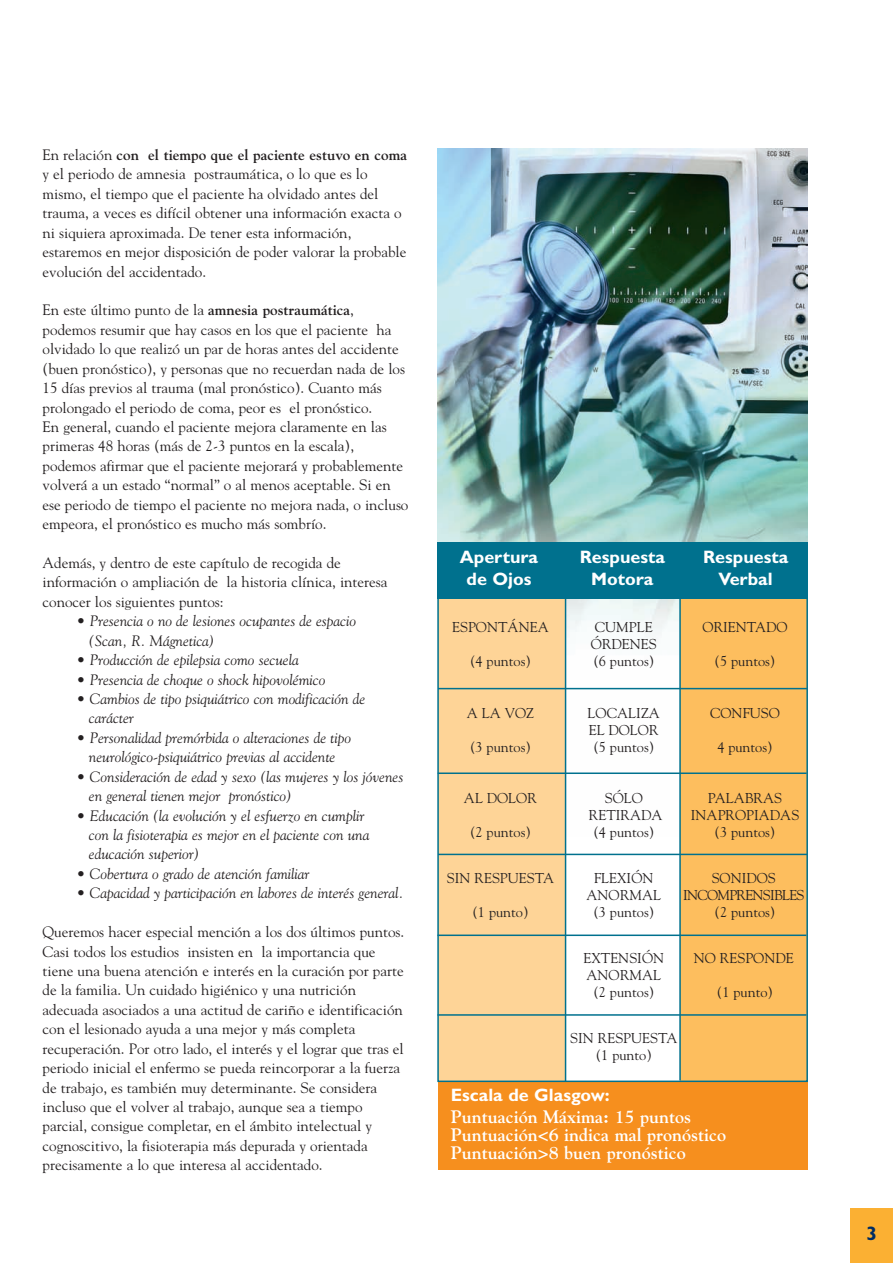
<style>
.page{position:relative;width:893px;height:1263px;background:#fff}
.page>*{position:absolute;margin:0;border:0;box-sizing:border-box;transform-origin:0 0}
.t1{font:700 19.5px "Gill Sans";color:#002c62}
.t2{font:700 18px/18px "Goudy";color:#fff}
.t3{font:700 18px "Gill Sans";color:#fff}
.t4{font:15px/19.5px "Goudy";color:#231f20}
.t5{font:italic 15px/19.4px "Goudy";color:#231f20}
.t6{font:14.25px/17.1px "Goudy";color:#231f20;text-align:center}
.t7{font:14.25px "Goudy";letter-spacing:-.05em;color:#231f20}
.s1{font-weight:700}
</style>
<div class="page">
<img style="left:437px;top:149px;width:371px;height:687px">
<div style="left:438px;top:1081px;width:370px;height:89px;background:#f68f1e"></div>
<div style="left:439px;top:553px;width:127px;height:527px;background:#fed497"></div>
<div style="left:680px;top:543px;width:128px;height:538px;background:#fdbe5e"></div>
<div style="left:437px;top:576px;width:371px;height:506px;border:2px solid #00718e"></div>
<div style="left:850px;top:1208px;width:43px;height:55px;background:#fbb033"></div>
<div style="left:437px;top:542px;width:371px;height:56px;background:#00718e"></div>
<hr style="left:679px;top:597px;width:2px;height:483px;background:#00718e">
<hr style="left:565px;top:593px;width:1px;height:488px;background:#00718e">
<hr style="left:438px;top:688px;width:369px;height:1px;background:#00718e">
<hr style="left:438px;top:772px;width:369px;height:2px;background:#00718e">
<hr style="left:438px;top:854px;width:369px;height:1px;background:#00718e">
<hr style="left:437px;top:934px;width:369px;height:2px;background:#00718e">
<hr style="left:437px;top:1014px;width:369px;height:2px;background:#00718e">
<p class="t4" style="left:43px;top:145px;width:366px">En relación <span class="s1">con el tiempo que el paciente estuvo en coma </span>y el periodo de amnesia postraumática, o lo que es lo mismo, el tiempo que el paciente ha olvidado antes del trauma, a veces es difícil obtener una información exacta o ni siquiera aproximada. De tener esta información, estaremos en mejor disposición de poder valorar la probable evolución del accidentado.</p>
<p class="t4" style="left:43px;top:300px;width:367px">En este último punto de la <span class="s1">amnesia postraumática</span>, podemos resumir que hay casos en los que el paciente ha olvidado lo que realizó un par de horas antes del accidente (buen pronóstico), y personas que no recuerdan nada de los 15 días previos al trauma (mal pronóstico). Cuanto más prolongado el periodo de coma, peor es el pronóstico.<br>En general, cuando el paciente mejora claramente en las primeras 48 horas (más de 2-3 puntos en la escala), podemos afirmar que el paciente mejorará y probablemente volverá a un estado “normal” o al menos aceptable. Si en ese periodo de tiempo el paciente no mejora nada, o incluso empeora, el pronóstico es mucho más sombrío.</p>
<p class="t4" style="left:43px;top:553px;width:347px">Además, y dentro de este capítulo de recogida de información o ampliación de la historia clínica, interesa conocer los siguientes puntos:</p>
<p class="t5" style="left:89px;top:611px;width:269px;text-indent:-12px">• Presencia o no de lesiones ocupantes de espacio (Scan, R. Mágnetica)</p>
<p class="t5" style="left:77px;top:650px;width:224px">• Producción de epilepsia como secuela</p>
<p class="t5" style="left:77px;top:670px;width:250px">• Presencia de choque o shock hipovolémico</p>
<p class="t5" style="left:89px;top:689px;width:278px;text-indent:-12px">• Cambios de tipo psiquiátrico con modificación de carácter</p>
<p class="t5" style="left:77px;top:728px;width:276px;text-align:center">• Personalidad premórbida o alteraciones de tipo neurológico-psiquiátrico previas al accidente</p>
<p class="t5" style="left:89px;top:767px;width:316px;text-indent:-12px">• Consideración de edad y sexo (las mujeres y los jóvenes en general tienen mejor pronóstico)</p>
<p class="t5" style="left:89px;top:806px;width:282px;text-indent:-12px">• Educación (la evolución y el esfuerzo en cumplir con la fisioterapia es mejor en el paciente con una educación superior)</p>
<p class="t5" style="left:77px;top:864px;width:234px">• Cobertura o grado de atención familiar</p>
<p class="t5" style="left:77px;top:883px;width:328px">• Capacidad y participación en labores de interés general.</p>
<p class="t4" style="left:43px;top:922px;width:363px">Queremos hacer especial mención a los dos últimos puntos.<br>Casi todos los estudios insisten en la importancia que tiene una buena atención e interés en la curación por parte de la familia. Un cuidado higiénico y una nutrición adecuada asociados a una actitud de cariño e identificación con el lesionado ayuda a una mejor y más completa recuperación. Por otro lado, el interés y el lograr que tras el periodo inicial el enfermo se pueda reincorporar a la fuerza de trabajo, es también muy determinante. Se considera incluso que el volver al trabajo, aunque sea a tiempo parcial, consigue completar, en el ámbito intelectual y cognoscitivo, la fisioterapia más depurada y orientada precisamente a lo que interesa al accidentado.</p>
<p class="t3" style="left:460px;top:550px;width:80px">Apertura</p>
<p class="t3" style="left:580px;top:550px;width:87px">Respuesta</p>
<p class="t3" style="left:703px;top:550px;width:87px">Respuesta</p>
<p class="t3" style="left:466px;top:572px;width:66px">de Ojos</p>
<p class="t3" style="left:591px;top:572px;width:64px">Motora</p>
<p class="t3" style="left:719px;top:572px;width:56px">Verbal</p>
<p class="t6" style="left:452px;top:619px;width:98px">ESPONTÁNEA</p>
<p class="t6" style="left:595px;top:619px;width:59px">CUMPLE</p>
<p class="t6" style="left:702px;top:619px;width:87px">ORIENTADO</p>
<p class="t6" style="left:591px;top:636px;width:67px">ÓRDENES</p>
<p class="t6" style="left:470px;top:653px;width:62px">(4 puntos)</p>
<p class="t6" style="left:593px;top:653px;width:62px">(6 puntos)</p>
<p class="t6" style="left:715px;top:653px;width:62px">(5 puntos)</p>
<p class="t6" style="left:467px;top:704px;width:69px">A LA VOZ</p>
<p class="t6" style="left:588px;top:704px;width:74px">LOCALIZA</p>
<p class="t6" style="left:710px;top:704px;width:71px">CONFUSO</p>
<p class="t6" style="left:589px;top:721px;width:71px">EL DOLOR</p>
<p class="t6" style="left:470px;top:738px;width:62px">(3 puntos)</p>
<p class="t6" style="left:593px;top:738px;width:62px">(5 puntos)</p>
<p class="t6" style="left:717px;top:738px;width:57px">4 puntos)</p>
<p class="t6" style="left:464px;top:790px;width:75px">AL DOLOR</p>
<p class="t6" style="left:605px;top:790px;width:40px">SÓLO</p>
<p class="t6" style="left:708px;top:790px;width:76px">PALABRAS</p>
<p class="t6" style="left:589px;top:807px;width:75px">RETIRADA</p>
<p class="t6" style="left:691px;top:807px;width:110px">INAPROPIADAS</p>
<p class="t6" style="left:470px;top:824px;width:62px">(2 puntos)</p>
<p class="t6" style="left:593px;top:824px;width:62px">(4 puntos)</p>
<p class="t6" style="left:715px;top:824px;width:62px">(3 puntos)</p>
<p class="t6" style="left:447px;top:869px;width:109px">SIN RESPUESTA</p>
<p class="t6" style="left:594px;top:869px;width:61px">FLEXIÓN</p>
<p class="t6" style="left:712px;top:869px;width:66px">SONIDOS</p>
<p class="t6" style="left:586px;top:887px;width:76px">ANORMAL</p>
<p class="t7" style="left:683px;top:887px;width:123px">INCOMPRENSIBLES</p>
<p class="t6" style="left:472px;top:904px;width:58px">(1 punto)</p>
<p class="t6" style="left:593px;top:904px;width:62px">(3 puntos)</p>
<p class="t6" style="left:715px;top:904px;width:62px">(2 puntos)</p>
<p class="t6" style="left:583px;top:949px;width:82px">EXTENSIÓN</p>
<p class="t6" style="left:694px;top:949px;width:101px">NO RESPONDE</p>
<p class="t6" style="left:586px;top:966px;width:76px">ANORMAL (2 puntos)</p>
<p class="t6" style="left:717px;top:984px;width:58px">(1 punto)</p>
<p class="t6" style="left:570px;top:1029px;width:109px">SIN RESPUESTA (1 punto)</p>
<p class="t3" style="left:451px;top:1087px;width:160px">Escala de Glasgow:</p>
<p class="t2" style="left:451px;top:1108px;width:277px">Puntuación Máxima: 15 puntos<br>Puntuación&lt;6 indica mal pronóstico<br>Puntuación&gt;8 buen pronóstico</p>
<h1 class="t1" style="left:866px;top:1226px;width:12px">3</h1>
</div>
